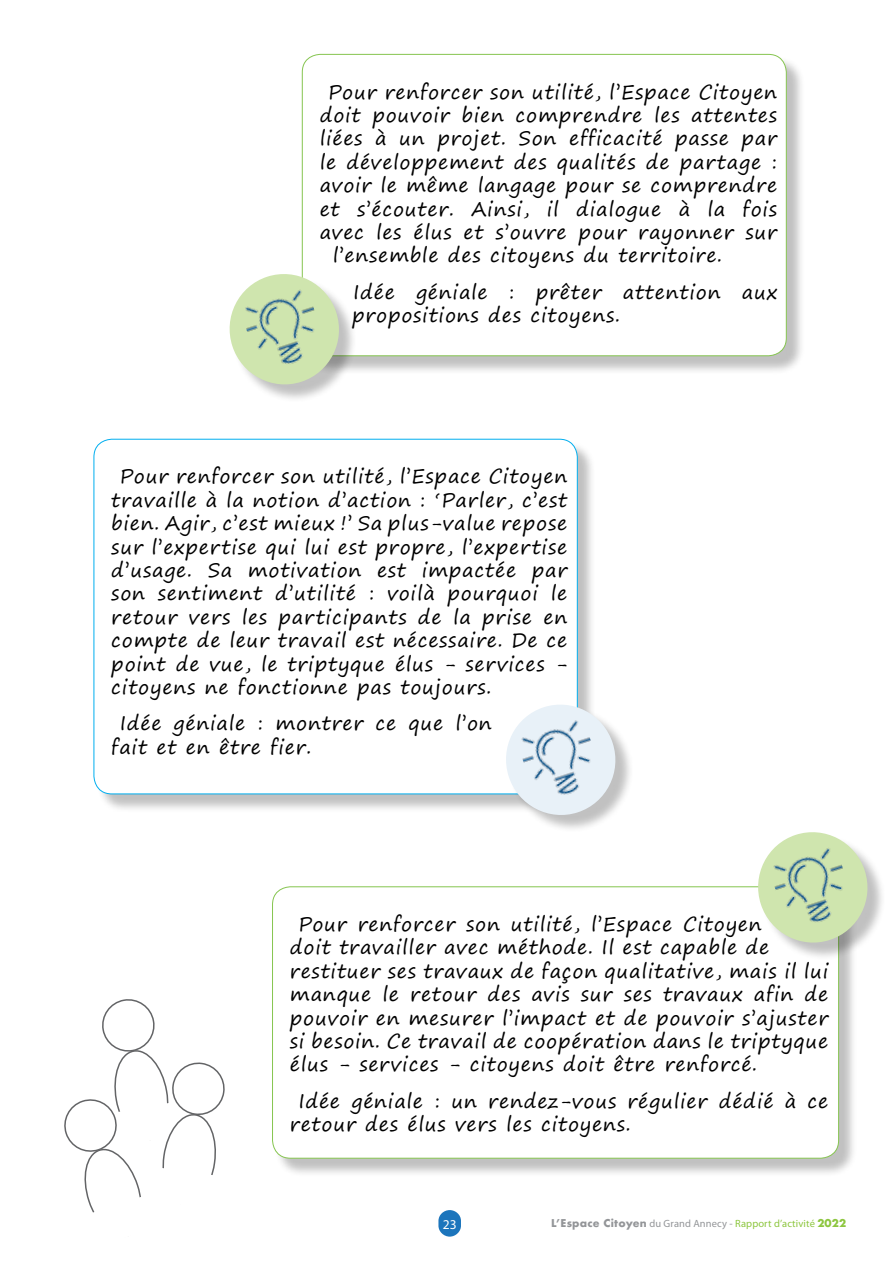
<style>
.page{position:relative;width:893px;height:1263px;background:#fff}
.page>*{position:absolute;margin:0;border:0;box-sizing:border-box;transform-origin:0 0}
.t1{font:19.5px/23.4px "Segoe Print";letter-spacing:.04em;color:#000}
.t2{font:13.5px "Myriad Pro";color:#fff}
.t3{font:10.5px "Myriad Pro";letter-spacing:.01em;color:#8dc63f}
.s1{font-family:"Futura";font-weight:700;color:#939598}
.s2{color:#939598}
.s3{font-family:"Futura";font-weight:700}
</style>
<div class="page">
<div style="left:438px;top:1210px;width:23px;height:26px;background:#1c75bc;border-radius:11px"></div>
<div style="left:96px;top:441px;width:500px;height:372px;background:#000;opacity:.25"></div>
<div style="left:94px;top:439px;width:483px;height:355px;background:#fff;border-radius:18px"></div>
<div style="left:304px;top:56px;width:501px;height:319px;background:#000;opacity:.25"></div>
<div style="left:302px;top:54px;width:484px;height:302px;background:#fff;border-radius:18px"></div>
<div style="left:274px;top:888px;width:584px;height:289px;background:#000;opacity:.25"></div>
<div style="left:273px;top:887px;width:566px;height:271px;background:#fff;border-radius:18px"></div>
<svg style="left:64px;top:999px;width:161px;height:214px"></svg>
<div style="left:232px;top:277px;width:125px;height:126px;background:#000;opacity:.25"></div>
<svg style="left:229px;top:267px;width:117px;height:124px"></svg>
<img style="left:239px;top:286px;width:89px;height:89px">
<div style="left:508px;top:707px;width:126px;height:127px;background:#000;opacity:.25"></div>
<svg style="left:499px;top:698px;width:123px;height:124px"></svg>
<img style="left:516px;top:716px;width:89px;height:89px">
<div style="left:761px;top:835px;width:125px;height:126px;background:#000;opacity:.25"></div>
<svg style="left:751px;top:832px;width:123px;height:117px"></svg>
<img style="left:768px;top:844px;width:89px;height:89px">
<p class="t1" style="left:328px;top:80px;width:450px">Pour renforcer son utilité, l’Espace Citoyen</p>
<p class="t1" style="left:320px;top:103px;width:459px">doit pouvoir bien comprendre les attentes</p>
<p class="t1" style="left:320px;top:126px;width:459px">liées à un projet. Son efficacité passe par</p>
<p class="t1" style="left:320px;top:150px;width:459px">le développement des qualités de partage :</p>
<p class="t1" style="left:320px;top:173px;width:459px">avoir le même langage pour se comprendre</p>
<p class="t1" style="left:320px;top:197px;width:459px">et s’écouter. Ainsi, il dialogue à la fois</p>
<p class="t1" style="left:320px;top:220px;width:459px">avec les élus et s’ouvre pour rayonner sur</p>
<p class="t1" style="left:333px;top:243px;width:391px">l’ensemble des citoyens du territoire.</p>
<p class="t1" style="left:352px;top:280px;width:426px">Idée géniale : prêter attention aux propositions des citoyens.</p>
<p class="t1" style="left:111px;top:464px;width:457px;text-align:justify;text-indent:9px">Pour renforcer son utilité, l’Espace Citoyen travaille à la notion d’action : ‘Parler, c’est bien. Agir, c’est mieux !’ Sa plus-value repose sur l’expertise qui lui est propre, l’expertise d’usage. Sa motivation est impactée par son sentiment d’utilité : voilà pourquoi le retour vers les participants de la prise en compte de leur travail est nécessaire. De ce point de vue, le triptyque élus - services - citoyens ne fonctionne pas toujours.</p>
<p class="t1" style="left:111px;top:711px;width:382px;text-indent:9px">Idée géniale : montrer ce que l’on fait et en être fier.</p>
<p class="t1" style="left:290px;top:912px;width:540px;text-indent:9px">Pour renforcer son utilité, l’Espace Citoyen<br>doit travailler avec méthode. Il est capable de restituer ses travaux de façon qualitative, mais il lui manque le retour des avis sur ses travaux afin de pouvoir en mesurer l’impact et de pouvoir s’ajuster si besoin. Ce travail de coopération dans le triptyque élus - services - citoyens doit être renforcé.</p>
<p class="t1" style="left:290px;top:1088px;width:540px;text-indent:9px">Idée géniale : un rendez-vous régulier dédié à ce retour des élus vers les citoyens.</p>
<p class="t2" style="left:443px;top:1216px;width:15px">23</p>
<p class="t3" style="left:551px;top:1217px;width:297px"><span class="s1">L’Espace Citoyen</span> <span class="s2">du Grand Annecy -</span> Rapport d’activité <span class="s3">2022</span></p>
</div>
